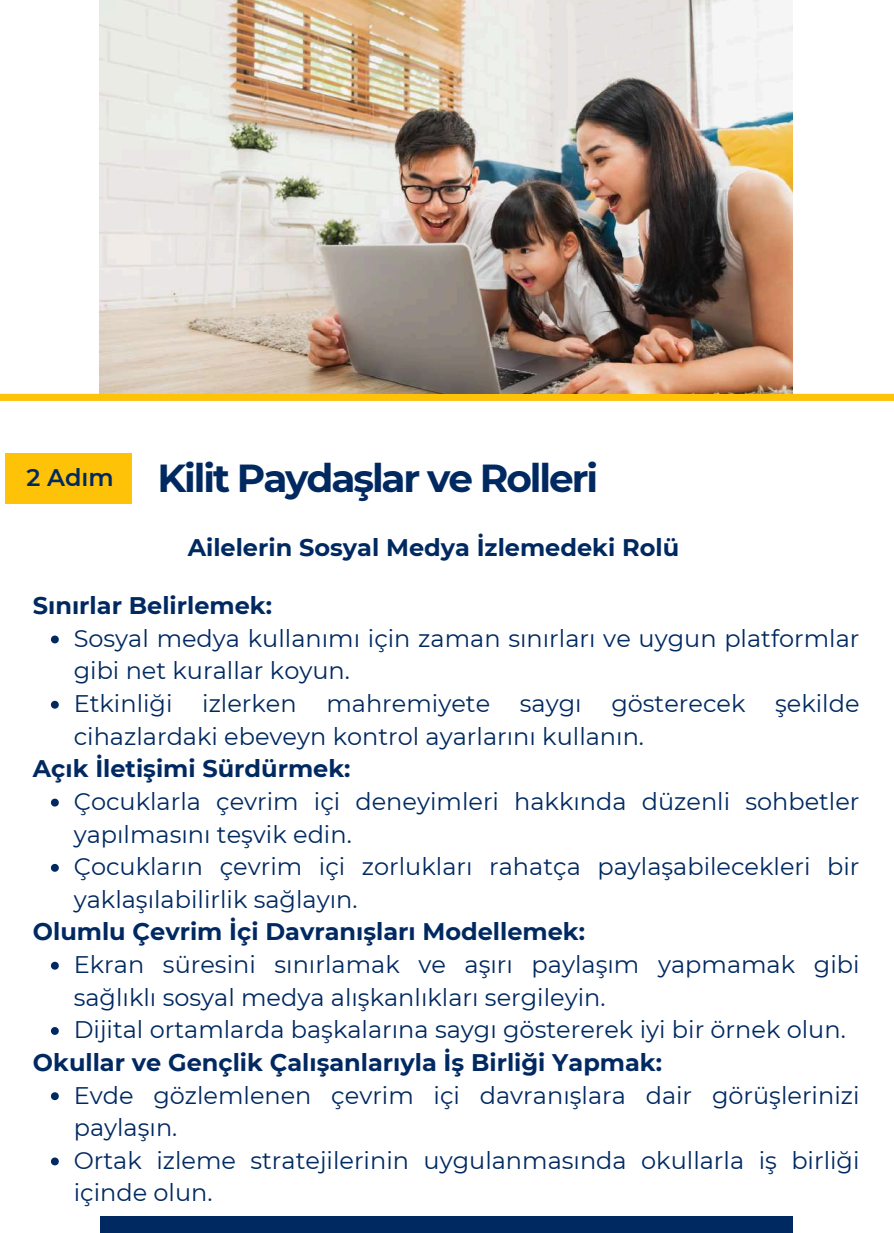
<style>
.page{position:relative;width:894px;height:1233px;background:#fff}
.page>*{position:absolute;margin:0;border:0;box-sizing:border-box;transform-origin:0 0}
.t1{font:700 39px "Montserrat";letter-spacing:-.055em;color:#002961}
.t2{font:24px/32.5px "Montserrat";color:#002961}
.t3{font:700 24px "Montserrat";color:#002961}
.s1{font-weight:600;font-size:24px}
</style>
<div class="page">
<svg style="left:0;top:394px;width:893px;height:7px"></svg>
<div style="left:100px;top:1216px;width:692px;height:17px;background:#002961"></div>
<img style="left:100px;top:0;width:692px;height:394px">
<svg style="left:51px;top:636px;width:8px;height:7px"></svg>
<svg style="left:51px;top:701px;width:8px;height:8px"></svg>
<svg style="left:51px;top:799px;width:8px;height:8px"></svg>
<svg style="left:51px;top:864px;width:8px;height:8px"></svg>
<svg style="left:51px;top:962px;width:8px;height:8px"></svg>
<svg style="left:51px;top:1027px;width:8px;height:8px"></svg>
<svg style="left:51px;top:1092px;width:8px;height:8px"></svg>
<svg style="left:51px;top:1158px;width:8px;height:7px"></svg>
<div style="left:5px;top:453px;width:127px;height:51px;background:#fec209"></div>
<h1 class="t1" style="left:27px;top:454px;width:573px"><span class="s1">2 Adım</span> Kilit Paydaşlar ve Rolleri</h1>
<p class="t3" style="left:188px;top:533px;width:492px">Ailelerin Sosyal Medya İzlemedeki Rolü</p>
<p class="t3" style="left:33px;top:591px;width:240px">Sınırlar Belirlemek:</p>
<p class="t2" style="left:74px;top:622px;width:787px">Sosyal medya kullanımı için zaman sınırları ve uygun platformlar gibi net kurallar koyun.<br>Etkinliği izlerken mahremiyete saygı gösterecek şekilde cihazlardaki ebeveyn kontrol ayarlarını kullanın.</p>
<p class="t3" style="left:33px;top:754px;width:319px">Açık İletişimi Sürdürmek:</p>
<p class="t2" style="left:74px;top:785px;width:787px">Çocuklarla çevrim içi deneyimleri hakkında düzenli sohbetler yapılmasını teşvik edin.<br>Çocukların çevrim içi zorlukları rahatça paylaşabilecekleri bir yaklaşılabilirlik sağlayın.</p>
<p class="t3" style="left:33px;top:917px;width:553px">Olumlu Çevrim İçi Davranışları Modellemek:</p>
<p class="t2" style="left:74px;top:948px;width:787px">Ekran süresini sınırlamak ve aşırı paylaşım yapmamak gibi sağlıklı sosyal medya alışkanlıkları sergileyin.<br>Dijital ortamlarda başkalarına saygı göstererek iyi bir örnek olun.</p>
<p class="t3" style="left:33px;top:1048px;width:630px">Okullar ve Gençlik Çalışanlarıyla İş Birliği Yapmak:</p>
<p class="t2" style="left:74px;top:1079px;width:787px">Evde gözlemlenen çevrim içi davranışlara dair görüşlerinizi paylaşın.<br>Ortak izleme stratejilerinin uygulanmasında okullarla iş birliği içinde olun.</p>
</div>
